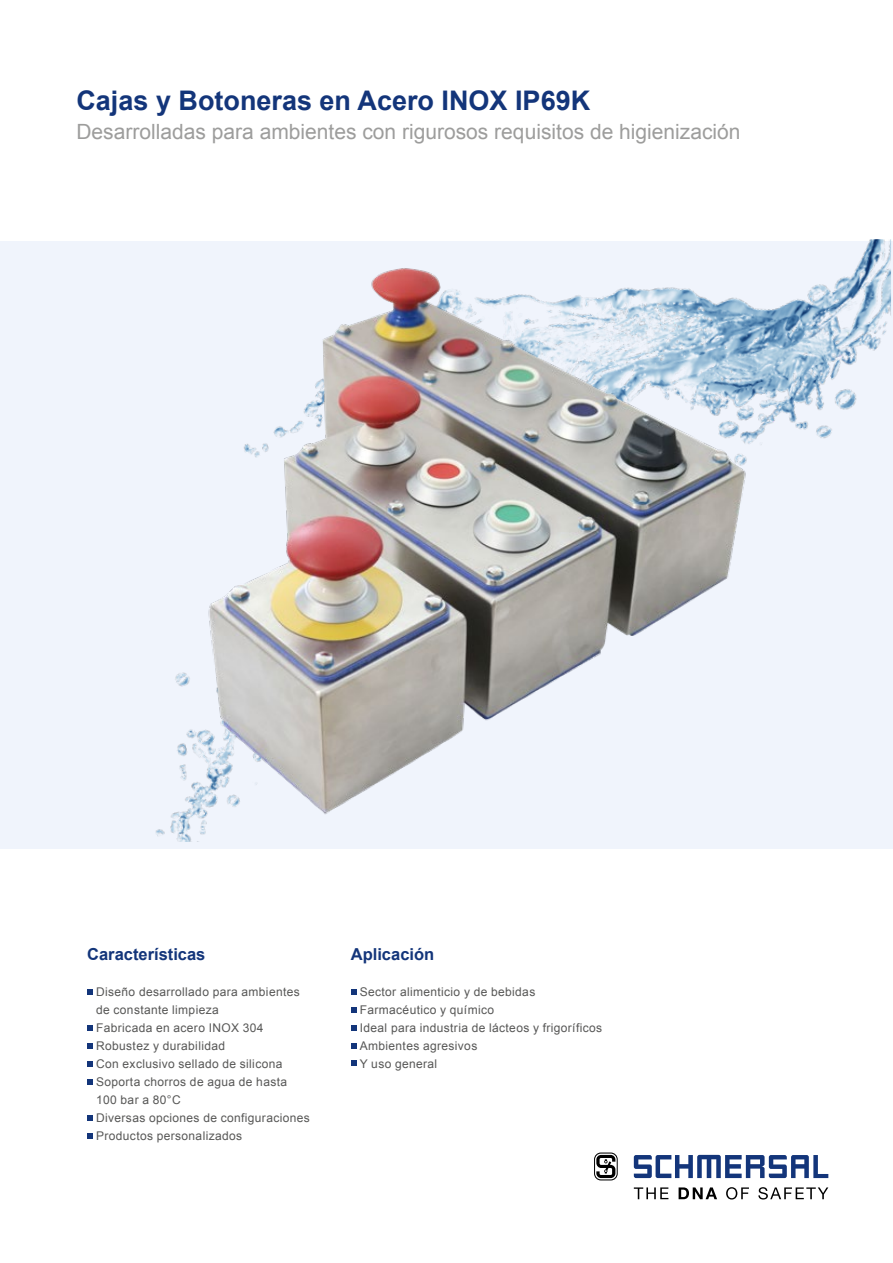
<style>
.page{position:relative;width:893px;height:1263px;background:#fff}
.page>*{position:absolute;margin:0;border:0;box-sizing:border-box;transform-origin:0 0}
.t1{font:700 27px "Arial";color:#13357a}
.t2{font:21px "Arial";color:#9d9d9c}
.t3{font:700 16.5px "Arial";color:#13357a}
.t4{font:12px/18px "Arial";letter-spacing:.03em;color:#575756}
</style>
<div class="page">
<img style="left:0;top:239px;width:891px;height:603px">
<img style="left:27px;top:240px;width:820px;height:609px">
<svg style="left:351px;top:989px;width:5px;height:5px"></svg>
<svg style="left:351px;top:1007px;width:5px;height:6px"></svg>
<svg style="left:351px;top:1025px;width:5px;height:5px"></svg>
<svg style="left:351px;top:1043px;width:5px;height:5px"></svg>
<svg style="left:351px;top:1060px;width:5px;height:6px"></svg>
<svg style="left:87px;top:989px;width:6px;height:5px"></svg>
<svg style="left:87px;top:1025px;width:6px;height:5px"></svg>
<svg style="left:87px;top:1043px;width:6px;height:6px"></svg>
<svg style="left:87px;top:1061px;width:6px;height:5px"></svg>
<svg style="left:87px;top:1079px;width:6px;height:6px"></svg>
<svg style="left:87px;top:1115px;width:6px;height:5px"></svg>
<svg style="left:87px;top:1133px;width:6px;height:5px"></svg>
<svg style="left:594px;top:1152px;width:24px;height:28px"></svg>
<svg style="left:634px;top:1155px;width:194px;height:23px"></svg>
<svg style="left:634px;top:1187px;width:34px;height:12px"></svg>
<svg style="left:679px;top:1187px;width:38px;height:12px"></svg>
<svg style="left:726px;top:1187px;width:23px;height:12px"></svg>
<svg style="left:758px;top:1187px;width:70px;height:12px"></svg>
<h1 class="t1" style="left:76px;top:83px;width:515px">Cajas y Botoneras en Acero INOX IP69K</h1>
<h2 class="t2" style="left:76px;top:118px;width:666px">Desarrolladas para ambientes con rigurosos requisitos de higienización</h2>
<h3 class="t3" style="left:87px;top:944px;width:120px">Características</h3>
<p class="t4" style="left:96px;top:983px;width:215px">Diseño desarrollado para ambientes de constante limpieza<br>Fabricada en acero INOX 304<br>Robustez y durabilidad<br>Con exclusivo sellado de silicona<br>Soporta chorros de agua de hasta<br>100 bar a 80°C<br>Diversas opciones de configuraciones<br>Productos personalizados</p>
<h3 class="t3" style="left:351px;top:944px;width:85px">Aplicación</h3>
<p class="t4" style="left:360px;top:983px;width:244px">Sector alimenticio y de bebidas<br>Farmacéutico y químico<br>Ideal para industria de lácteos y frigoríficos<br>Ambientes agresivos<br>Y uso general</p>
</div>
